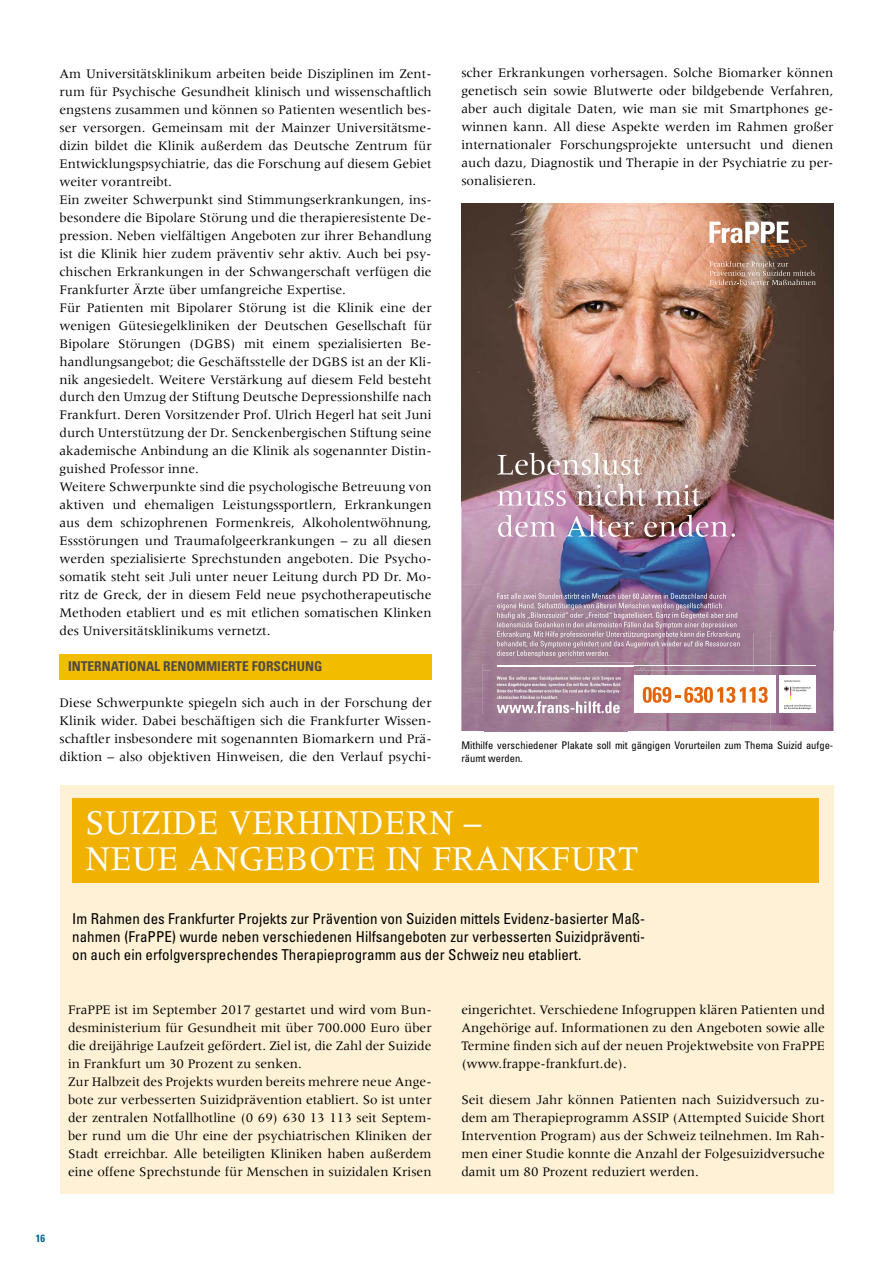
<style>
.page{position:relative;width:893px;height:1263px;background:#fff}
.page>*{position:absolute;margin:0;border:0;box-sizing:border-box;transform-origin:0 0}
.t1{font:36px/36px "Meridien LT Std";letter-spacing:-.005em;color:#fff}
.t2{font:condensed 15px/18px "Univers";color:#000;text-align:justify}
.t3{font:13.5px/18px "Meridien LT Std";color:#000;text-align:justify}
.t4{font:700 condensed 13.5px "Univers";color:#4f4a45}
.t5{font:condensed 10.5px/12.6px "Univers";color:#000}
.t6{font:700 condensed 10.5px "Univers";color:#006293}
</style>
<div class="page">
<div style="left:60px;top:785px;width:773px;height:373px;background:#fef1d6"></div>
<div style="left:72px;top:798px;width:747px;height:84px;background:#f1b100"></div>
<div style="left:60px;top:996px;width:773px;height:198px;background:#fef1d6"></div>
<div style="left:60px;top:654px;width:372px;height:25px;background:#f2bc00"></div>
<img style="left:461px;top:204px;width:372px;height:303px">
<img style="left:461px;top:507px;width:103px;height:77px">
<img style="left:564px;top:507px;width:103px;height:73px">
<img style="left:667px;top:507px;width:104px;height:77px">
<img style="left:771px;top:507px;width:62px;height:224px">
<img style="left:461px;top:584px;width:23px;height:147px">
<img style="left:747px;top:584px;width:24px;height:147px">
<img style="left:628px;top:671px;width:119px;height:60px">
<img style="left:484px;top:713px;width:144px;height:18px">
<svg style="left:497px;top:453px;width:145px;height:22px;background:#b29f99"></svg>
<svg style="left:497px;top:484px;width:204px;height:22px;background:#c1a1aa"></svg>
<img style="left:498px;top:515px;width:237px;height:22px">
<img style="left:709px;top:222px;width:107px;height:63px">
<img style="left:483px;top:580px;width:271px;height:91px">
<svg style="left:497px;top:593px;width:243px;height:64px;background:#a78ca1"></svg>
<hr style="left:498px;top:665px;width:318px;height:1px;background:#fff">
<div style="left:635px;top:675px;width:141px;height:38px;background:#fff"></div>
<img style="left:483px;top:662px;width:8px;height:51px">
<img style="left:491px;top:671px;width:143px;height:42px">
<svg style="left:497px;top:676px;width:124px;height:37px;background:#b399aa"></svg>
<svg style="left:643px;top:687px;width:125px;height:16px"></svg>
<div style="left:779px;top:675px;width:37px;height:38px;background:#fff"></div>
<svg style="left:784px;top:680px;width:27px;height:29px"></svg>
<p class="t3" style="left:60px;top:64px;width:374px;text-align:left">Am Universitätsklinikum arbeiten beide Disziplinen im Zent&shy;rum für Psychische Gesundheit klinisch und wissenschaftlich engstens zusammen und können so Patienten wesentlich bes&shy;ser versorgen. Gemeinsam mit der Mainzer Universitätsme&shy;dizin bildet die Klinik außerdem das Deutsche Zentrum für Entwicklungspsychiatrie, das die Forschung auf diesem Gebiet weiter vorantreibt.<br>Ein zweiter Schwerpunkt sind Stimmungserkrankungen, ins&shy;besondere die Bipolare Störung und die therapieresistente De&shy;pression. Neben vielfältigen Angeboten zur ihrer Behandlung ist die Klinik hier zudem präventiv sehr aktiv. Auch bei psy&shy;chischen Erkrankungen in der Schwangerschaft verfügen die Frankfurter Ärzte über umfangreiche Expertise.<br>Für Patienten mit Bipolarer Störung ist die Klinik eine der wenigen Gütesiegelkliniken der Deutschen Gesellschaft für Bipolare Störungen (DGBS) mit einem spezialisierten Be&shy;handlungsangebot; die Geschäftsstelle der DGBS ist an der Kli&shy;nik angesiedelt. Weitere Verstärkung auf diesem Feld besteht durch den Umzug der Stiftung Deutsche Depressionshilfe nach Frankfurt. Deren Vorsitzender Prof. Ulrich Hegerl hat seit Juni durch Unterstützung der Dr. Senckenbergischen Stiftung seine akademische Anbindung an die Klinik als sogenannter Distin&shy;guished Professor inne.<br>Weitere Schwerpunkte sind die psychologische Betreuung von aktiven und ehemaligen Leistungssportlern, Erkrankungen aus dem schizophrenen Formenkreis, Alkoholentwöhnung, Essstörungen und Traumafolgeerkrankungen – zu all diesen werden spezialisierte Sprechstunden angeboten. Die Psycho&shy;somatik steht seit Juli unter neuer Leitung durch PD Dr. Mo&shy;ritz de Greck, der in diesem Feld neue psychotherapeutische Methoden etabliert und es mit etlichen somatischen Klinken des Universitätsklinikums vernetzt.</p>
<p class="t4" style="left:68px;top:658px;width:256px">INTERNATIONAL RENOMMIERTE FORSCHUNG</p>
<p class="t3" style="left:60px;top:694px;width:374px">Diese Schwerpunkte spiegeln sich auch in der Forschung der Klinik wider. Dabei beschäftigen sich die Frankfurter Wissen&shy;schaftler insbesondere mit sogenannten Biomarkern und Prä&shy;diktion – also objektiven Hinweisen, die den Verlauf psychi-</p>
<p class="t3" style="left:461px;top:64px;width:374px">scher Erkrankungen vorhersagen. Solche Biomarker können genetisch sein sowie Blutwerte oder bildgebende Verfahren, aber auch digitale Daten, wie man sie mit Smartphones ge&shy;winnen kann. All diese Aspekte werden im Rahmen großer internationaler Forschungsprojekte untersucht und dienen auch dazu, Diagnostik und Therapie in der Psychiatrie zu per&shy;sonalisieren.</p>
<p class="t5" style="left:461px;top:739px;width:374px">Mithilfe verschiedener Plakate soll mit gängigen Vorurteilen zum Thema Suizid aufge&shy;räumt werden.</p>
<h1 class="t1" style="left:85px;top:804px;width:554px">SUIZIDE VERHINDERN –<br>NEUE ANGEBOTE IN FRANKFURT</h1>
<p class="t2" style="left:72px;top:909px;width:574px">Im Rahmen des Frankfurter Projekts zur Prävention von Suiziden mittels Evidenz-basierter Maß&shy;nahmen (FraPPE) wurde neben verschiedenen Hilfsangeboten zur verbesserten Suizidpräventi&shy;on auch ein erfolgversprechendes Therapieprogramm aus der Schweiz neu etabliert.</p>
<p class="t3" style="left:68px;top:1000px;width:365px;text-align:left">FraPPE ist im September 2017 gestartet und wird vom Bun&shy;desministerium für Gesundheit mit über 700.000 Euro über die dreijährige Laufzeit gefördert. Ziel ist, die Zahl der Suizide in Frankfurt um 30 Prozent zu senken.<br>Zur Halbzeit des Projekts wurden bereits mehrere neue Ange&shy;bote zur verbesserten Suizidprävention etabliert. So ist unter der zentralen Notfallhotline (0 69) 630 13 113 seit Septem&shy;ber rund um die Uhr eine der psychiatrischen Kliniken der Stadt erreichbar. Alle beteiligten Kliniken haben außerdem eine offene Sprechstunde für Menschen in suizidalen Krisen</p>
<p class="t3" style="left:461px;top:1000px;width:365px">eingerichtet. Verschiedene Infogruppen klären Patienten und Angehörige auf. Informationen zu den Angeboten sowie alle Termine finden sich auf der neuen Projektwebsite von FraPPE (www.frappe-frankfurt.de).</p>
<p class="t3" style="left:461px;top:1090px;width:365px">Seit diesem Jahr können Patienten nach Suizidversuch zu&shy;dem am Therapieprogramm ASSIP (Attempted Suicide Short Intervention Program) aus der Schweiz teilnehmen. Im Rah&shy;men einer Studie konnte die Anzahl der Folgesuizidversuche damit um 80 Prozent reduziert werden.</p>
<p class="t6" style="left:36px;top:1231px;width:11px">16</p>
</div>
